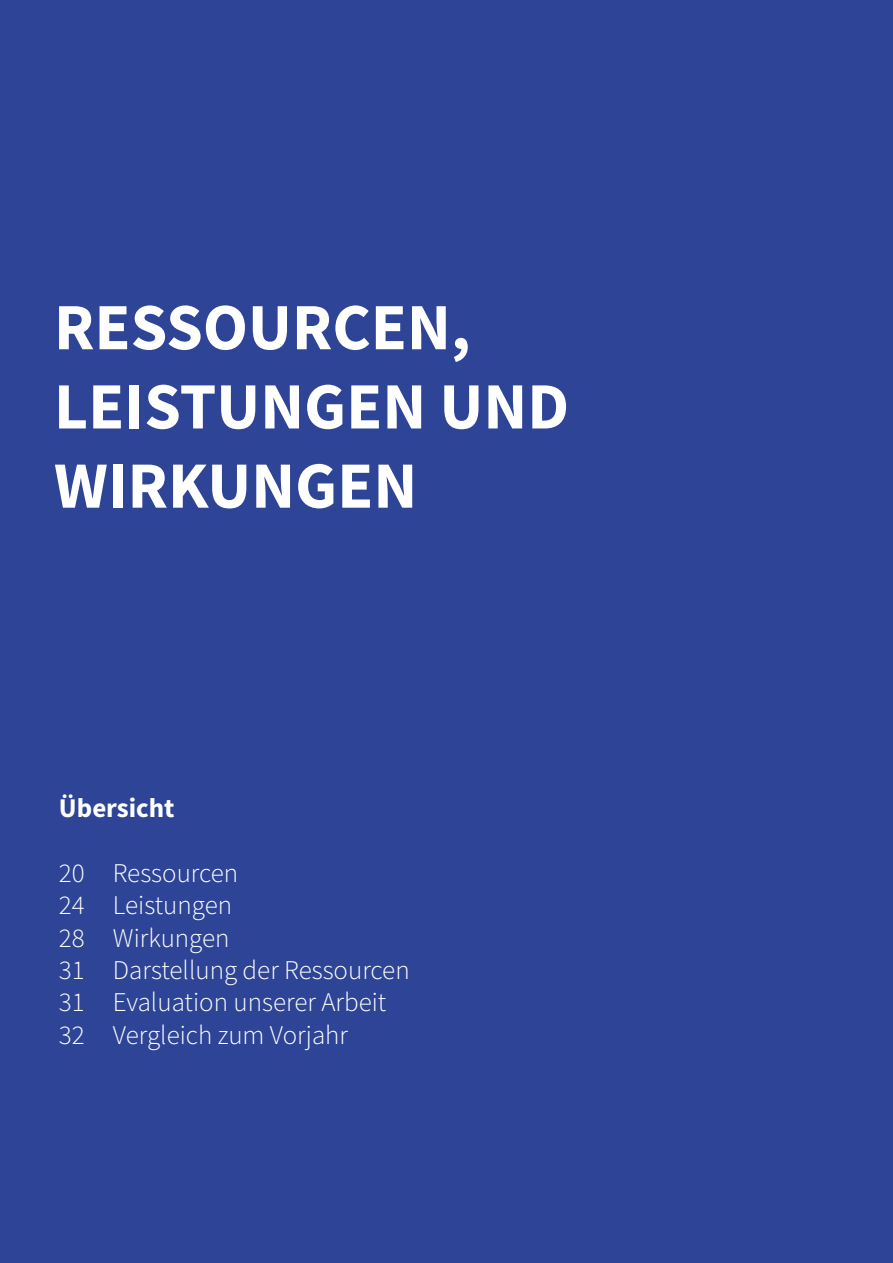
<style>
.page{position:relative;width:893px;height:1263px;background:#2e4496}
.page>*{position:absolute;margin:0;border:0;box-sizing:border-box;transform-origin:0 0}
.t1{font:700 66px/79.2px "Source Sans Pro";color:#fff}
.t2{font:300 27px/32.4px "Source Sans Pro";color:#fff}
.t3{font:700 27px "Source Sans Pro";color:#fff}
</style>
<div class="page">
<h1 class="t1" style="left:54px;top:287px;width:517px">RESSOURCEN,<br>LEISTUNGEN UND<br>WIRKUNGEN</h1>
<p class="t3" style="left:59px;top:790px;width:117px">Übersicht</p>
<p class="t2" style="left:59px;top:856px;width:352px">20 Ressourcen<br>24 Leistungen<br>28 Wirkungen<br>31 Darstellung der Ressourcen<br>31 Evaluation unserer Arbeit<br>32 Vergleich zum Vorjahr</p>
</div>
